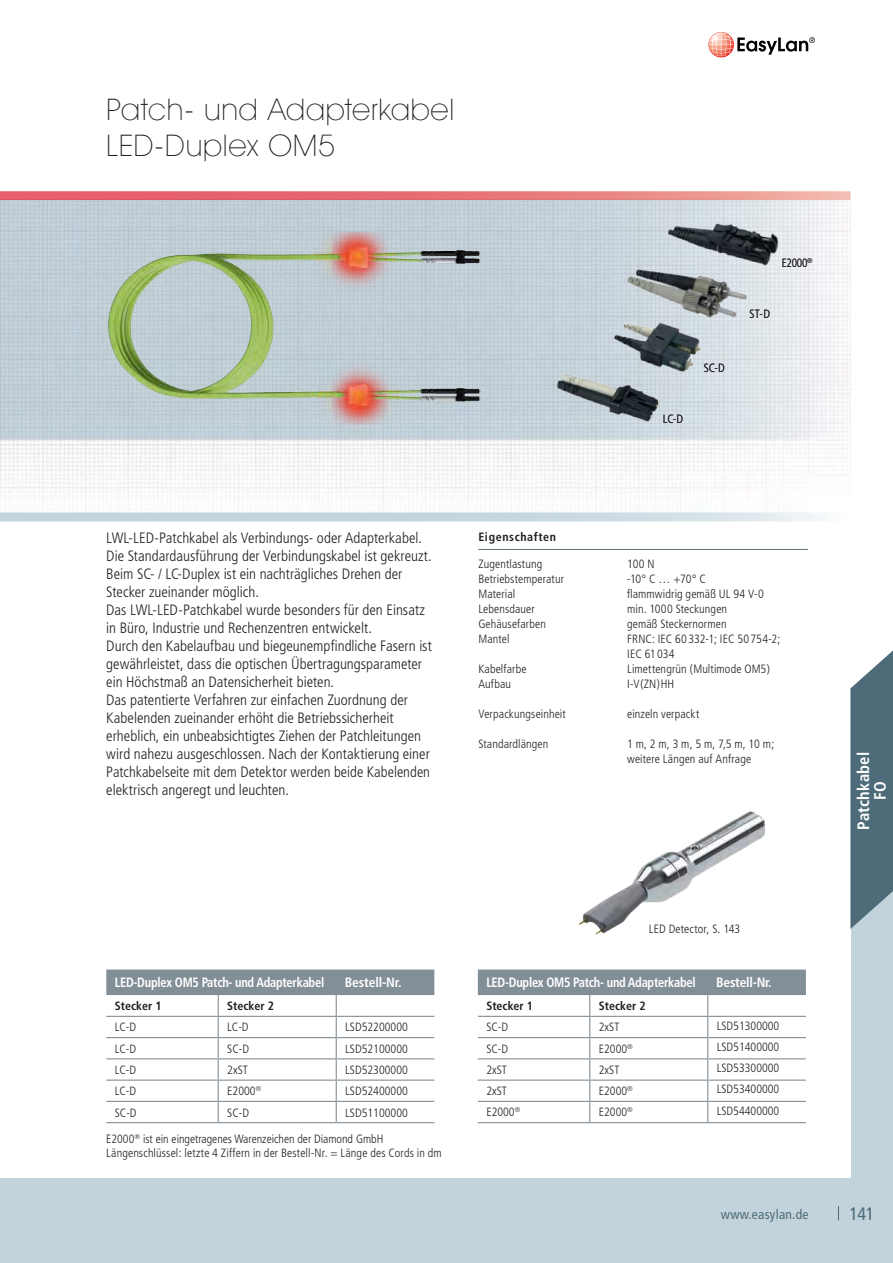
<style>
.page{position:relative;width:893px;height:1263px;background:#c3d3dc}
.page>*{position:absolute;margin:0;border:0;box-sizing:border-box;transform-origin:0 0}
.t1{font:200 30px/36px "Avant Garde IT Cby BT";letter-spacing:.025em;color:#221f1f}
.t2{font:condensed 18px "Frutiger";color:#4e6b79}
.t3{font:700 condensed 16.5px/16.5px "Frutiger";letter-spacing:.015em;color:#fff;text-align:center}
.t4{font:300 condensed 15px/18px "Frutiger";color:#221f1f}
.t5{font:700 condensed 13.5px "Frutiger";letter-spacing:-.02em;color:#fff;scale:.92 1}
.t6{font:700 condensed 13.5px "Frutiger";letter-spacing:-.02em;color:#fff}
.t7{font:condensed 13.5px "Frutiger";letter-spacing:.02em;color:#4e6b79}
.t8{font:300 condensed 12px/15px "Frutiger";letter-spacing:.005em;color:#221f1f}
.t9{font:700 condensed 12px "Frutiger";color:#221f1f}
.t10{font:700 condensed 12px "Frutiger";letter-spacing:.05em;color:#221f1f}
.t11{font:300 condensed 12px "Frutiger";letter-spacing:.005em;color:#221f1f;scale:.94 1}
</style>
<div class="page">
<div style="left:0;top:0;width:850px;height:1178px;background:#fff"></div>
<svg style="left:838px;top:1206px;width:1px;height:14px"></svg>
<div style="left:838px;top:0;width:55px;height:774px;background:#fff"></div>
<svg style="left:850px;top:650px;width:43px;height:279px;background:#637d8a"></svg>
<img style="left:708px;top:32px;width:18px;height:16px">
<svg style="left:709px;top:33px;width:106px;height:24px"></svg>
<img style="left:0;top:191px;width:851px;height:322px">
<img style="left:106px;top:221px;width:395px;height:212px">
<img style="left:619px;top:261px;width:141px;height:76px">
<img style="left:664px;top:211px;width:126px;height:66px">
<img style="left:593px;top:302px;width:139px;height:95px">
<img style="left:548px;top:358px;width:126px;height:81px">
<img style="left:579px;top:811px;width:187px;height:124px">
<hr style="left:478px;top:549px;width:330px;height:1px;background:#5c6f79">
<svg style="left:106px;top:969px;width:328px;height:153px"></svg>
<hr style="left:106px;top:1122px;width:112px;height:1px;background:#838f97">
<hr style="left:218px;top:1122px;width:118px;height:1px;background:#838f97">
<hr style="left:336px;top:1122px;width:98px;height:1px;background:#838f97">
<svg style="left:478px;top:969px;width:328px;height:153px"></svg>
<hr style="left:478px;top:1122px;width:112px;height:1px;background:#838f97">
<hr style="left:590px;top:1122px;width:118px;height:1px;background:#838f97">
<hr style="left:708px;top:1122px;width:98px;height:1px;background:#838f97">
<h1 class="t1" style="left:106px;top:93px;width:350px">Patch- und Adapterkabel<br>LED-Duplex OM5</h1>
<p class="t8" style="left:663px;top:411px;width:22px">LC-D</p>
<p class="t8" style="left:704px;top:361px;width:23px">SC-D</p>
<p class="t11" style="left:782px;top:256px;width:34px">E2000<sup>®</sup></p>
<p class="t8" style="left:749px;top:306px;width:22px">ST-D</p>
<p class="t4" style="left:106px;top:529px;width:327px">LWL-LED-Patchkabel als Verbindungs- oder Adapterkabel.<br>Die Standardausführung der Verbindungskabel ist gekreuzt.<br>Beim SC- / LC-Duplex ist ein nachträgliches Drehen der Stecker zueinander möglich.<br>Das LWL-LED-Patchkabel wurde besonders für den Einsatz in Büro, Industrie und Rechenzentren entwickelt.<br>Durch den Kabelaufbau und biegeunempfindliche Fasern ist gewährleistet, dass die optischen Übertragungsparameter ein Höchstmaß an Datensicherheit bieten.<br>Das patentierte Verfahren zur einfachen Zuordnung der Kabelenden zueinander erhöht die Betriebssicherheit erheblich, ein unbeabsichtigtes Ziehen der Patchleitungen wird nahezu ausgeschlossen. Nach der Kontaktierung einer Patchkabelseite mit dem Detektor werden beide Kabelenden elektrisch angeregt und leuchten.</p>
<p class="t10" style="left:478px;top:531px;width:79px">Eigenschaften</p>
<p class="t8" style="left:478px;top:557px;width:65px">Zugentlastung</p>
<p class="t8" style="left:627px;top:557px;width:29px">100 N</p>
<p class="t8" style="left:478px;top:572px;width:87px">Betriebstemperatur</p>
<p class="t8" style="left:627px;top:572px;width:80px">-10° C … +70° C</p>
<p class="t8" style="left:478px;top:587px;width:38px">Material</p>
<p class="t8" style="left:627px;top:587px;width:138px">flammwidrig gemäß UL 94 V-0</p>
<p class="t8" style="left:478px;top:602px;width:58px">Lebensdauer</p>
<p class="t8" style="left:627px;top:602px;width:101px">min. 1000 Steckungen</p>
<p class="t8" style="left:478px;top:617px;width:69px">Gehäusefarben</p>
<p class="t8" style="left:627px;top:617px;width:101px">gemäß Steckernormen</p>
<p class="t8" style="left:478px;top:632px;width:33px">Mantel</p>
<p class="t8" style="left:627px;top:632px;width:155px">FRNC: IEC 60 332-1; IEC 50 754-2;<br>IEC 61 034</p>
<p class="t8" style="left:478px;top:662px;width:50px">Kabelfarbe</p>
<p class="t8" style="left:627px;top:662px;width:144px">Limettengrün (Multimode OM5)</p>
<p class="t8" style="left:478px;top:677px;width:34px">Aufbau</p>
<p class="t8" style="left:627px;top:677px;width:49px">I-V(ZN)HH</p>
<p class="t8" style="left:478px;top:707px;width:89px">Verpackungseinheit</p>
<p class="t8" style="left:627px;top:707px;width:74px">einzeln verpackt</p>
<p class="t8" style="left:478px;top:737px;width:72px">Standardlängen</p>
<p class="t8" style="left:627px;top:737px;width:149px">1 m, 2 m, 3 m, 5 m, 7,5 m, 10 m; weitere Längen auf Anfrage</p>
<p class="t5" style="left:115px;top:977px;width:229px">LED-Duplex OM5 Patch- und Adapterkabel</p>
<p class="t6" style="left:345px;top:977px;width:58px">Bestell-Nr.</p>
<p class="t9" style="left:115px;top:1001px;width:48px">Stecker 1</p>
<p class="t9" style="left:227px;top:1001px;width:48px">Stecker 2</p>
<p class="t8" style="left:115px;top:1020px;width:23px">LC-D</p>
<p class="t8" style="left:227px;top:1020px;width:23px">LC-D</p>
<p class="t8" style="left:345px;top:1020px;width:64px">LSD52200000</p>
<p class="t8" style="left:115px;top:1041px;width:23px">LC-D</p>
<p class="t8" style="left:227px;top:1041px;width:23px">SC-D</p>
<p class="t8" style="left:345px;top:1041px;width:64px">LSD52100000</p>
<p class="t8" style="left:115px;top:1063px;width:23px">LC-D</p>
<p class="t8" style="left:227px;top:1063px;width:22px">2xST</p>
<p class="t8" style="left:345px;top:1063px;width:64px">LSD52300000</p>
<p class="t8" style="left:115px;top:1084px;width:23px">LC-D</p>
<p class="t8" style="left:227px;top:1084px;width:35px">E2000<sup>®</sup></p>
<p class="t8" style="left:345px;top:1084px;width:64px">LSD52400000</p>
<p class="t8" style="left:115px;top:1105px;width:23px">SC-D</p>
<p class="t8" style="left:227px;top:1105px;width:23px">SC-D</p>
<p class="t8" style="left:345px;top:1105px;width:64px">LSD51100000</p>
<p class="t8" style="left:106px;top:1132px;width:337px;line-height:13.5px">E2000<sup>®</sup> ist ein eingetragenes Warenzeichen der Diamond GmbH<br>Längenschlüssel: letzte 4 Ziffern in der Bestell-Nr. = Länge des Cords in dm</p>
<p class="t8" style="left:649px;top:922px;width:93px">LED Detector, S. 143</p>
<p class="t5" style="left:486px;top:977px;width:229px">LED-Duplex OM5 Patch- und Adapterkabel</p>
<p class="t6" style="left:716px;top:977px;width:57px">Bestell-Nr.</p>
<p class="t9" style="left:486px;top:1001px;width:48px">Stecker 1</p>
<p class="t9" style="left:599px;top:1001px;width:48px">Stecker 2</p>
<p class="t8" style="left:486px;top:1020px;width:23px">SC-D</p>
<p class="t8" style="left:599px;top:1020px;width:22px">2xST</p>
<p class="t8" style="left:717px;top:1018px;width:64px">LSD51300000</p>
<p class="t8" style="left:486px;top:1041px;width:23px">SC-D</p>
<p class="t8" style="left:599px;top:1041px;width:35px">E2000<sup>®</sup></p>
<p class="t8" style="left:717px;top:1039px;width:64px">LSD51400000</p>
<p class="t8" style="left:486px;top:1062px;width:22px">2xST</p>
<p class="t8" style="left:599px;top:1062px;width:22px">2xST</p>
<p class="t8" style="left:717px;top:1061px;width:64px">LSD53300000</p>
<p class="t8" style="left:486px;top:1084px;width:22px">2xST</p>
<p class="t8" style="left:599px;top:1084px;width:35px">E2000<sup>®</sup></p>
<p class="t8" style="left:717px;top:1082px;width:64px">LSD53400000</p>
<p class="t8" style="left:486px;top:1105px;width:35px">E2000<sup>®</sup></p>
<p class="t8" style="left:599px;top:1105px;width:35px">E2000<sup>®</sup></p>
<p class="t8" style="left:717px;top:1103px;width:64px">LSD54400000</p>
<p class="t7" style="left:721px;top:1209px;width:89px">www.easylan.de</p>
<p class="t3" style="left:856px;top:830px;width:79px;rotate:-90deg">Patchkabel<br>FO</p>
<p class="t2" style="left:849px;top:1206px;width:26px">141</p>
</div>
